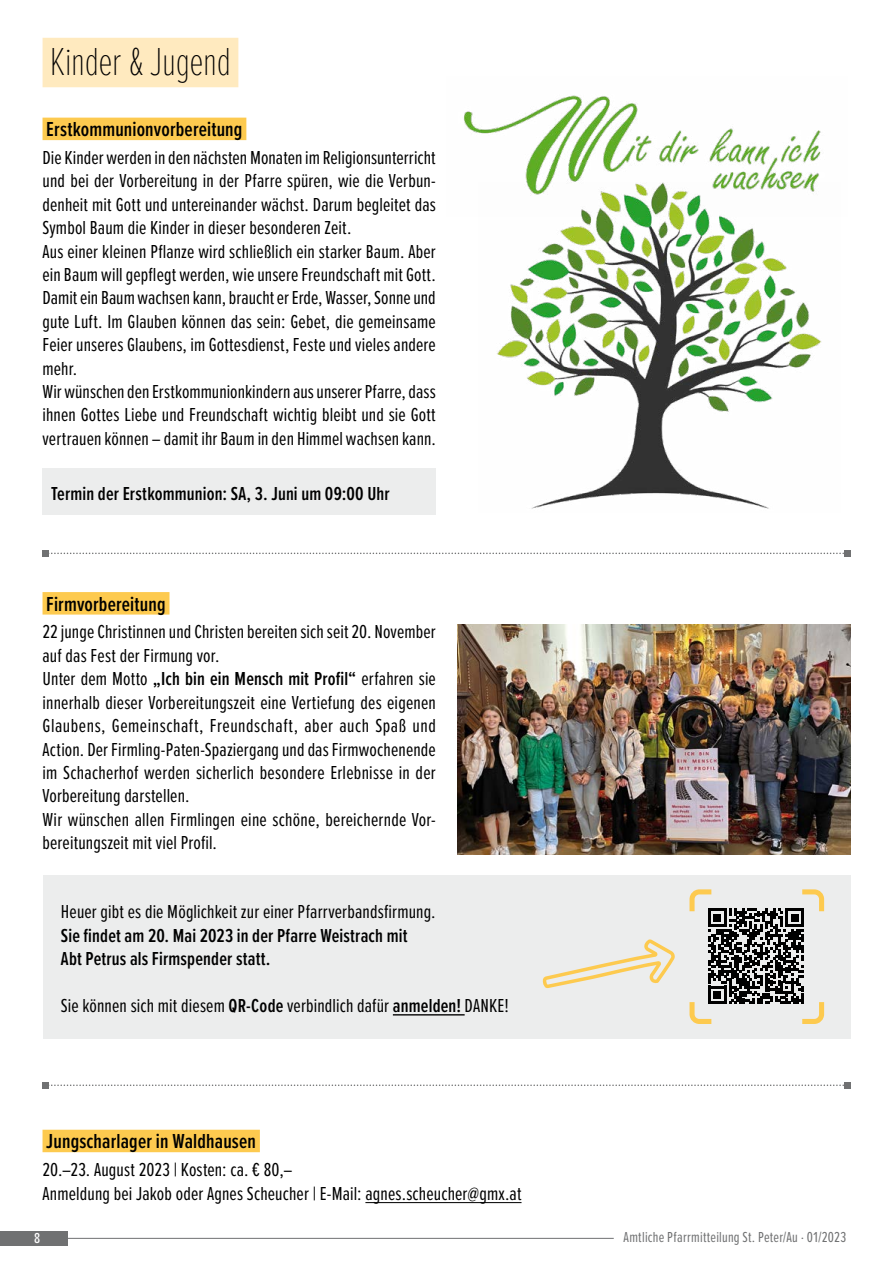
<style>
.page{position:relative;width:893px;height:1263px;background:#fff}
.page>*{position:absolute;margin:0;border:0;box-sizing:border-box;transform-origin:0 0}
.t1{font:100 40.5px "Proxima Nova Ex Cn";letter-spacing:-.005em;color:#000}
.t2{font:600 21px "Proxima Nova Ex Cn";letter-spacing:.005em;color:#000}
.t3{font:19.5px/23.4px "Proxima Nova Ex Cn";letter-spacing:.005em;color:#000}
.t4{font:600 19.5px/23.4px "Proxima Nova Ex Cn";letter-spacing:.01em;color:#000}
.t5{font:15px "Proxima Nova Ex Cn";letter-spacing:.015em;color:#707172}
.t6{font:500 15px "Proxima Nova Ex Cn";color:#fff}
.s1{font-weight:600}
</style>
<div class="page">
<div style="left:43px;top:875px;width:807px;height:164px;background:#eceded"></div>
<div style="left:43px;top:468px;width:393px;height:47px;background:#eceded"></div>
<div style="left:43px;top:38px;width:195px;height:49px;background:#ffeabf"></div>
<img style="left:497px;top:217px;width:325px;height:292px">
<img style="left:457px;top:624px;width:393px;height:230px">
<img style="left:464px;top:95px;width:357px;height:122px">
<div style="left:43px;top:118px;width:203px;height:22px;background:#fdca4f"></div>
<div style="left:43px;top:592px;width:126px;height:23px;background:#fdca4f"></div>
<div style="left:43px;top:1130px;width:217px;height:22px;background:#fdca4f"></div>
<hr style="left:365px;top:1202px;width:157px;height:1px;background:#000">
<svg style="left:43px;top:550px;width:807px;height:6px"></svg>
<svg style="left:43px;top:1082px;width:807px;height:6px"></svg>
<svg style="left:689px;top:889px;width:135px;height:135px"></svg>
<hr style="left:393px;top:1014px;width:72px;height:1px;background:#000">
<svg style="left:542px;top:939px;width:133px;height:50px"></svg>
<hr style="left:0;top:1238px;width:614px;height:1px;background:#707172">
<div style="left:0;top:1231px;width:68px;height:15px;background:#707172"></div>
<h1 class="t1" style="left:50px;top:32px;width:183px">Kinder &amp; Jugend</h1>
<p class="t2" style="left:46px;top:114px;width:198px">Erstkommunionvorbereitung</p>
<p class="t3" style="left:43px;top:145px;width:395px">Die Kinder werden in den nächsten Monaten im Religionsunterricht und bei der Vorbereitung in der Pfarre spüren, wie die Verbun&shy;denheit mit Gott und untereinander wächst. Darum begleitet das Symbol Baum die Kinder in dieser besonderen Zeit.<br>Aus einer kleinen Pflanze wird schließlich ein starker Baum. Aber ein Baum will gepflegt werden, wie unsere Freundschaft mit Gott.<br>Damit ein Baum wachsen kann, braucht er Erde, Wasser, Sonne und gute Luft. Im Glauben können das sein: Gebet, die gemeinsame Feier unseres Glaubens, im Gottesdienst, Feste und vieles andere mehr.<br>Wir wünschen den Erstkommunionkindern aus unserer Pfarre, dass ihnen Gottes Liebe und Freundschaft wichtig bleibt und sie Gott vertrauen können – damit ihr Baum in den Himmel wachsen kann.</p>
<p class="t4" style="left:51px;top:481px;width:340px">Termin der Erstkommunion: SA, 3. Juni um 09:00 Uhr</p>
<p class="t2" style="left:46px;top:589px;width:121px">Firmvorbereitung</p>
<p class="t3" style="left:43px;top:619px;width:395px">22 junge Christinnen und Christen bereiten sich seit 20. November auf das Fest der Firmung vor.<br>Unter dem Motto <span class="s1">„Ich bin ein Mensch mit Profil“</span> erfahren sie innerhalb dieser Vorbereitungszeit eine Vertiefung des eigenen Glaubens, Gemeinschaft, Freundschaft, aber auch Spaß und Action. Der Firmling-Paten-Spaziergang und das Firmwochenende im Schacherhof werden sicherlich besondere Erlebnisse in der Vorbereitung darstellen.<br>Wir wünschen allen Firmlingen eine schöne, bereichernde Vor&shy;bereitungszeit mit viel Profil.</p>
<p class="t3" style="left:61px;top:899px;width:376px">Heuer gibt es die Möglichkeit zur einer Pfarrverbandsfirmung.</p>
<p class="t4" style="left:61px;top:923px;width:348px">Sie findet am 20. Mai 2023 in der Pfarre Weistrach mit<br>Abt Petrus als Firmspender statt.</p>
<p class="t3" style="left:61px;top:993px;width:449px">Sie können sich mit diesem <span class="s1">QR-Code</span> verbindlich dafür <span class="s1">anmelden!</span> DANKE!</p>
<p class="t2" style="left:46px;top:1126px;width:211px">Jungscharlager in Waldhausen</p>
<p class="t3" style="left:43px;top:1157px;width:480px">20.–23. August 2023 | Kosten: ca. € 80,–<br>Anmeldung bei Jakob oder Agnes Scheucher | E-Mail: agnes.scheucher@gmx.at</p>
<p class="t6" style="left:34px;top:1227px;width:8px">8</p>
<p class="t5" style="left:623px;top:1226px;width:224px">Amtliche Pfarrmitteilung St. Peter/Au ⋅ 01/2023</p>
</div>
